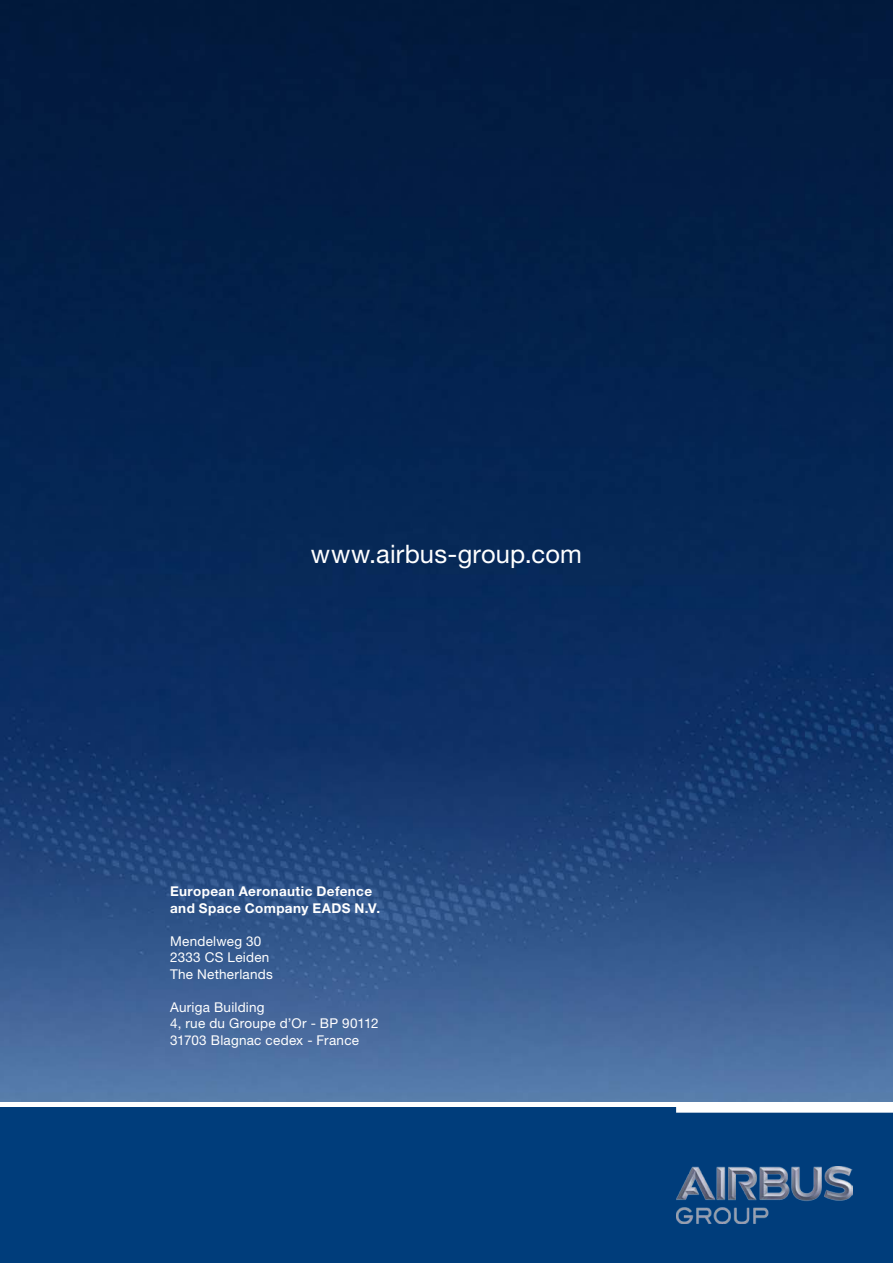
<style>
.page{position:relative;width:893px;height:1263px;background:#fff}
.page>*{position:absolute;margin:0;border:0;box-sizing:border-box;transform-origin:0 0}
.t1{font:25.5px "Helvetica Neue LT Std";letter-spacing:.005em;color:#fff}
.t2{font:13.5px/16.5px "Helvetica Neue LT Std";letter-spacing:.02em;color:#fff}
.t3{font:700 13.5px/16.5px "Helvetica Neue LT Std";letter-spacing:.03em;color:#fff}
</style>
<div class="page">
<img style="left:0;top:0;width:893px;height:1102px">
<div style="left:0;top:1103px;width:893px;height:160px;background:#003d7b"></div>
<div style="left:676px;top:1102px;width:217px;height:11px;background:#fff"></div>
<div style="left:0;top:1102px;width:893px;height:5px;background:#fff"></div>
<img style="left:676px;top:1166px;width:177px;height:57px">
<h1 class="t1" style="left:311px;top:538px;width:273px">www.airbus-group.com</h1>
<p class="t3" style="left:170px;top:883px;width:211px">European Aeronautic Defence and Space Company EADS N.V.</p>
<p class="t2" style="left:170px;top:932px;width:104px">Mendelweg 30<br>2333 CS Leiden<br>The Netherlands</p>
<p class="t2" style="left:170px;top:998px;width:210px">Auriga Building<br>4, rue du Groupe d’Or - BP 90112<br>31703 Blagnac cedex - France</p>
</div>
